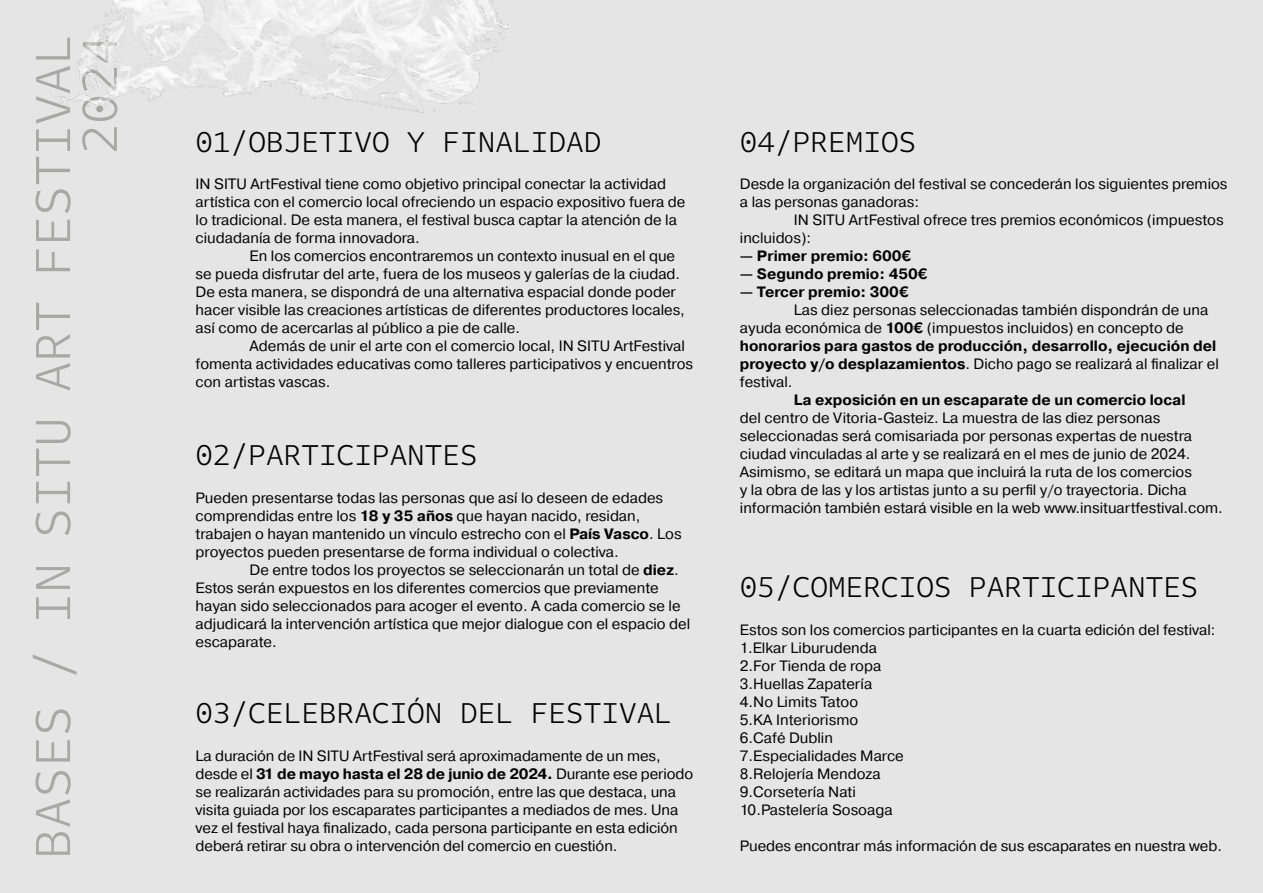
<style>
.page{position:relative;width:1263px;height:893px;background:#e5e5e5}
.page>*{position:absolute;margin:0;border:0;box-sizing:border-box;transform-origin:0 0}
.t1{font:300 54px/46.8px "Attribute Mono";color:#a8a8a7;text-align:right}
.t2{font:300 31.5px "Attribute Mono";color:#020203}
.t3{font:15px/18px "Pragmatica";color:#020203}
.t4{font:700 15px "Pragmatica";color:#020203}
.s1{font-weight:700}
</style>
<div class="page">
<img style="left:58px;top:0;width:452px;height:113px">
<h1 class="t1" style="left:30px;top:859px;width:826px;rotate:-90deg">BASES / IN SITU ART FESTIVAL<br>2024</h1>
<h2 class="t2" style="left:196px;top:120px;width:407px">01/OBJETIVO Y FINALIDAD</h2>
<p class="t3" style="left:196px;top:175px;width:491px">IN SITU ArtFestival tiene como objetivo principal conectar la actividad artística con el comercio local ofreciendo un espacio expositivo fuera de lo tradicional. De esta manera, el festival busca captar la atención de la ciudadanía de forma innovadora.</p>
<p class="t3" style="left:196px;top:247px;width:491px;text-indent:54px">En los comercios encontraremos un contexto inusual en el que se pueda disfrutar del arte, fuera de los museos y galerías de la ciudad.<br>De esta manera, se dispondrá de una alternativa espacial donde poder hacer visible las creaciones artísticas de diferentes productores locales, así como de acercarlas al público a pie de calle.</p>
<p class="t3" style="left:196px;top:337px;width:499px;text-indent:54px">Además de unir el arte con el comercio local, IN SITU ArtFestival fomenta actividades educativas como talleres participativos y encuentros con artistas vascas.</p>
<h2 class="t2" style="left:196px;top:434px;width:284px">02/PARTICIPANTES</h2>
<p class="t3" style="left:196px;top:489px;width:487px">Pueden presentarse todas las personas que así lo deseen de edades comprendidas entre los <span class="s1">18 y 35 años</span> que hayan nacido, residan, trabajen o hayan mantenido un vínculo estrecho con el <span class="s1">País Vasco</span>. Los proyectos pueden presentarse de forma individual o colectiva.</p>
<p class="t3" style="left:196px;top:561px;width:496px;text-indent:54px">De entre todos los proyectos se seleccionarán un total de <span class="s1">diez</span>.<br>Estos serán expuestos en los diferentes comercios que previamente hayan sido seleccionados para acoger el evento. A cada comercio se le adjudicará la intervención artística que mejor dialogue con el espacio del escaparate.</p>
<h2 class="t2" style="left:196px;top:692px;width:478px">03/CELEBRACIÓN DEL FESTIVAL</h2>
<p class="t3" style="left:196px;top:747px;width:499px">La duración de IN SITU ArtFestival será aproximadamente de un mes, desde el <span class="s1">31 de mayo hasta el 28 de junio de 2024.</span> Durante ese periodo se realizarán actividades para su promoción, entre las que destaca, una visita guiada por los escaparates participantes a mediados de mes. Una vez el festival haya finalizado, cada persona participante en esta edición deberá retirar su obra o intervención del comercio en cuestión.</p>
<h2 class="t2" style="left:740px;top:120px;width:178px">04/PREMIOS</h2>
<p class="t3" style="left:740px;top:175px;width:489px">Desde la organización del festival se concederán los siguientes premios a las personas ganadoras:</p>
<p class="t3" style="left:740px;top:211px;width:485px;text-indent:54px">IN SITU ArtFestival ofrece tres premios económicos (impuestos incluidos):</p>
<p class="t4" style="left:740px;top:246px;width:173px">— Primer premio: 600€</p>
<p class="t4" style="left:740px;top:264px;width:189px">— Segundo premio: 450€</p>
<p class="t4" style="left:740px;top:282px;width:170px">— Tercer premio: 300€</p>
<p class="t3" style="left:740px;top:301px;width:480px;text-indent:54px">Las diez personas seleccionadas también dispondrán de una ayuda económica de <span class="s1">100€</span> (impuestos incluidos) en concepto de <span class="s1">honorarios para gastos de producción, desarrollo, ejecución del proyecto y/o desplazamientos</span>. Dicho pago se realizará al finalizar el festival.</p>
<p class="t4" style="left:794px;top:390px;width:393px">La exposición en un escaparate de un comercio local</p>
<p class="t3" style="left:740px;top:409px;width:484px">del centro de Vitoria-Gasteiz. La muestra de las diez personas seleccionadas será comisariada por personas expertas de nuestra ciudad vinculadas al arte y se realizará en el mes de junio de 2024.<br>Asimismo, se editará un mapa que incluirá la ruta de los comercios<br>y la obra de las y los artistas junto a su perfil y/o trayectoria. Dicha información también estará visible en la web www.insituartfestival.com.</p>
<h2 class="t2" style="left:740px;top:566px;width:460px">05/COMERCIOS PARTICIPANTES</h2>
<p class="t3" style="left:740px;top:621px;width:477px">Estos son los comercios participantes en la cuarta edición del festival:<br>1.Elkar Liburudenda<br>2.For Tienda de ropa<br>3.Huellas Zapatería<br>4.No Limits Tatoo<br>5.KA Interiorismo<br>6.Café Dublin<br>7.Especialidades Marce<br>8.Relojería Mendoza<br>9.Corsetería Nati<br>10.Pastelería Sosoaga</p>
<p class="t3" style="left:740px;top:837px;width:484px">Puedes encontrar más información de sus escaparates en nuestra web.</p>
</div>
